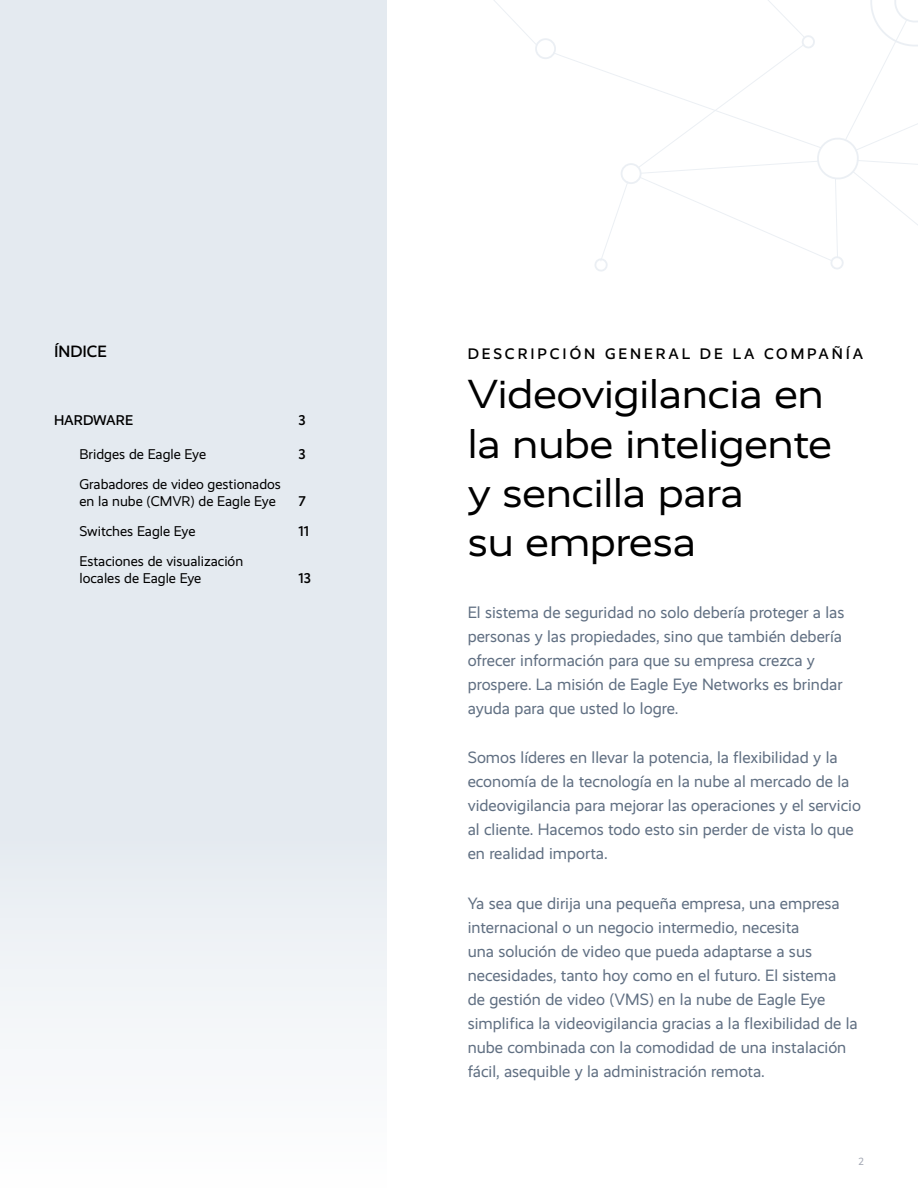
<style>
.page{position:relative;width:918px;height:1188px;background:#fff}
.page>*{position:absolute;margin:0;border:0;box-sizing:border-box;transform-origin:0 0}
.t1{font:40.8px/49.1px "Realist Wide";color:#000}
.t2{font:16.5px/24px "Realist";color:#606f82}
.t3{font:500 16.5px "Realist";color:#000}
.t4{font:500 15.3px "Realist";letter-spacing:.19em;color:#000}
.t5{font:14.25px/17.1px "Realist";color:#000}
.t6{font:500 14.25px "Realist";color:#000}
.t7{font:10.5px "Realist";color:#a2a7b3}
</style>
<div class="page">
<svg style="left:494px;top:0;width:42px;height:45px"></svg>
<div style="left:535px;top:38px;width:21px;height:21px;border:2px solid #d8e0e9;border-radius:50%"></div>
<svg style="left:552px;top:0;width:366px;height:272px"></svg>
<div style="left:0;top:0;width:387px;height:1188px;background:linear-gradient(to bottom,#dee5ed,#f2f5f8)"></div>
<p class="t3" style="left:54px;top:342px;width:54px">ÍNDICE</p>
<p class="t6" style="left:54px;top:412px;width:81px">HARDWARE</p>
<p class="t6" style="left:299px;top:412px;width:9px">3</p>
<p class="t5" style="left:80px;top:446px;width:128px">Bridges de Eagle Eye</p>
<p class="t6" style="left:299px;top:446px;width:9px">3</p>
<p class="t5" style="left:80px;top:476px;width:203px">Grabadores de video gestionados en la nube (CMVR) de Eagle Eye</p>
<p class="t6" style="left:299px;top:493px;width:9px">7</p>
<p class="t5" style="left:80px;top:523px;width:118px">Switches Eagle Eye</p>
<p class="t6" style="left:299px;top:523px;width:12px">11</p>
<p class="t5" style="left:80px;top:553px;width:165px">Estaciones de visualización locales de Eagle Eye</p>
<p class="t6" style="left:299px;top:570px;width:14px">13</p>
<p class="t4" style="left:468px;top:345px;width:397px">DESCRIPCIÓN GENERAL DE LA COMPAÑÍA</p>
<h1 class="t1" style="left:468px;top:370px;width:366px">Videovigilancia en la nube inteligente y sencilla para<br>su empresa</h1>
<p class="t2" style="left:468px;top:600px;width:378px">El sistema de seguridad no solo debería proteger a las personas y las propiedades, sino que también debería ofrecer información para que su empresa crezca y prospere. La misión de Eagle Eye Networks es brindar ayuda para que usted lo logre.</p>
<p class="t2" style="left:468px;top:746px;width:395px">Somos líderes en llevar la potencia, la flexibilidad y la economía de la tecnología en la nube al mercado de la videovigilancia para mejorar las operaciones y el servicio al cliente. Hacemos todo esto sin perder de vista lo que en realidad importa.</p>
<p class="t2" style="left:468px;top:891px;width:392px">Ya sea que dirija una pequeña empresa, una empresa internacional o un negocio intermedio, necesita<br>una solución de video que pueda adaptarse a sus necesidades, tanto hoy como en el futuro. El sistema de gestión de video (VMS) en la nube de Eagle Eye simplifica la videovigilancia gracias a la flexibilidad de la nube combinada con la comodidad de una instalación fácil, asequible y la administración remota.</p>
<p class="t7" style="left:859px;top:1156px;width:7px">2</p>
</div>
